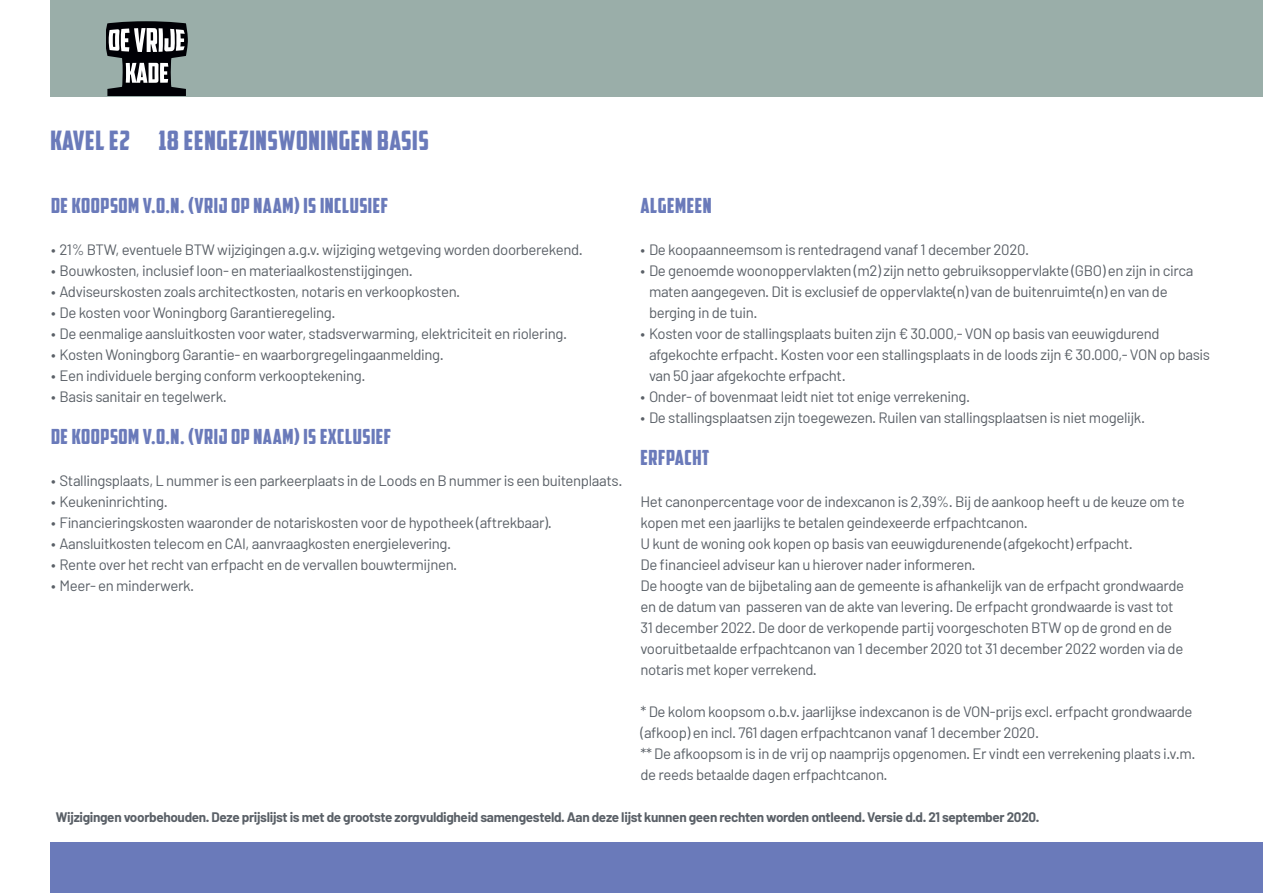
<style>
.page{position:relative;width:1263px;height:893px;background:#fff}
.page>*{position:absolute;margin:0;border:0;box-sizing:border-box;transform-origin:0 0}
.t1{font:27px "American Captain";letter-spacing:.025em;color:#6a7aba}
.t2{font:21px "American Captain";letter-spacing:.025em;color:#6a7aba}
.Broodtekst_YCON{font:15px/21px "Barlow";letter-spacing:-.025em;color:#5a6067}
.Broodtekst_YCON-2{font:700 13.5px "Barlow";letter-spacing:-.025em;color:#5a6067}
</style>
<div class="page">
<div style="left:51px;top:0;width:1212px;height:96px;background:#9aaea9"></div>
<svg style="left:106px;top:21px;width:82px;height:75px"></svg>
<div style="left:51px;top:842px;width:1212px;height:51px;background:#6a7aba"></div>
<p class="t1" style="left:50px;top:124px;width:380px">KAVEL E2 18 EENGEZINSWONINGEN BASIS</p>
<p class="t2" style="left:51px;top:193px;width:339px">DE KOOPSOM V.O.N. (VRIJ OP NAAM) IS INCLUSIEF</p>
<p class="Broodtekst_YCON" style="left:51px;top:239px;width:533px">• 21% BTW, eventuele BTW wijzigingen a.g.v. wijziging wetgeving worden doorberekend.</p>
<p class="Broodtekst_YCON" style="left:51px;top:260px;width:363px">• Bouwkosten, inclusief loon- en materiaalkostenstijgingen.</p>
<p class="Broodtekst_YCON" style="left:51px;top:281px;width:411px">• Adviseurskosten zoals architectkosten, notaris en verkoopkosten.</p>
<p class="Broodtekst_YCON" style="left:51px;top:302px;width:286px">• De kosten voor Woningborg Garantieregeling.</p>
<p class="Broodtekst_YCON" style="left:51px;top:323px;width:518px">• De eenmalige aansluitkosten voor water, stadsverwarming, elektriciteit en riolering.</p>
<p class="Broodtekst_YCON" style="left:51px;top:344px;width:394px">• Kosten Woningborg Garantie- en waarborgregelingaanmelding.</p>
<p class="Broodtekst_YCON" style="left:51px;top:365px;width:316px">• Een individuele berging conform verkooptekening.</p>
<p class="Broodtekst_YCON" style="left:51px;top:386px;width:177px">• Basis sanitair en tegelwerk.</p>
<p class="t2" style="left:51px;top:424px;width:342px">DE KOOPSOM V.O.N. (VRIJ OP NAAM) IS EXCLUSIEF</p>
<p class="Broodtekst_YCON" style="left:51px;top:470px;width:573px">• Stallingsplaats, L nummer is een parkeerplaats in de Loods en B nummer is een buitenplaats.</p>
<p class="Broodtekst_YCON" style="left:51px;top:491px;width:118px">• Keukeninrichting.</p>
<p class="Broodtekst_YCON" style="left:51px;top:512px;width:502px">• Financieringskosten waaronder de notariskosten voor de hypotheek (aftrekbaar).</p>
<p class="Broodtekst_YCON" style="left:51px;top:533px;width:402px">• Aansluitkosten telecom en CAI, aanvraagkosten energielevering.</p>
<p class="Broodtekst_YCON" style="left:51px;top:554px;width:408px">• Rente over het recht van erfpacht en de vervallen bouwtermijnen.</p>
<p class="Broodtekst_YCON" style="left:51px;top:575px;width:145px">• Meer- en minderwerk.</p>
<p class="t2" style="left:640px;top:193px;width:73px">ALGEMEEN</p>
<p class="Broodtekst_YCON" style="left:640px;top:239px;width:390px">• De koopaanneemsom is rentedragend vanaf 1 december 2020.</p>
<p class="Broodtekst_YCON" style="left:649px;top:260px;width:546px;text-indent:-9px">• De genoemde woonoppervlakten (m2) zijn netto gebruiksoppervlakte (GBO) en zijn in circa maten aangegeven. Dit is exclusief de oppervlakte(n) van de buitenruimte(n) en van de berging in de tuin.</p>
<p class="Broodtekst_YCON" style="left:649px;top:323px;width:563px;text-indent:-9px">• Kosten voor de stallingsplaats buiten zijn € 30.000,- VON op basis van eeuwigdurend afgekochte erfpacht. Kosten voor een stallingsplaats in de loods zijn € 30.000,- VON op basis van 50 jaar afgekochte erfpacht.</p>
<p class="Broodtekst_YCON" style="left:640px;top:386px;width:331px">• Onder- of bovenmaat leidt niet tot enige verrekening.</p>
<p class="Broodtekst_YCON" style="left:640px;top:407px;width:506px">• De stallingsplaatsen zijn toegewezen. Ruilen van stallingsplaatsen is niet mogelijk.</p>
<p class="t2" style="left:640px;top:445px;width:71px">ERFPACHT</p>
<p class="Broodtekst_YCON" style="left:640px;top:491px;width:546px">Het canonpercentage voor de indexcanon is 2,39%. Bij de aankoop heeft u de keuze om te kopen met een jaarlijks te betalen geindexeerde erfpachtcanon.</p>
<p class="Broodtekst_YCON" style="left:640px;top:533px;width:494px">U kunt de woning ook kopen op basis van eeuwigdurenende (afgekocht) erfpacht.<br>De financieel adviseur kan u hierover nader informeren.</p>
<p class="Broodtekst_YCON" style="left:640px;top:575px;width:545px">De hoogte van de bijbetaling aan de gemeente is afhankelijk van de erfpacht grondwaarde en de datum van passeren van de akte van levering. De erfpacht grondwaarde is vast tot 31 december 2022. De door de verkopende partij voorgeschoten BTW op de grond en de vooruitbetaalde erfpachtcanon van 1 december 2020 tot 31 december 2022 worden via de notaris met koper verrekend.</p>
<p class="Broodtekst_YCON" style="left:640px;top:701px;width:554px">* De kolom koopsom o.b.v. jaarlijkse indexcanon is de VON-prijs excl. erfpacht grondwaarde (afkoop) en incl. 761 dagen erfpachtcanon vanaf 1 december 2020.</p>
<p class="Broodtekst_YCON" style="left:640px;top:743px;width:557px">** De afkoopsom is in de vrij op naamprijs opgenomen. Er vindt een verrekening plaats i.v.m. de reeds betaalde dagen erfpachtcanon.</p>
<p class="Broodtekst_YCON-2" style="left:56px;top:809px;width:985px">Wijzigingen voorbehouden. Deze prijslijst is met de grootste zorgvuldigheid samengesteld. Aan deze lijst kunnen geen rechten worden ontleend. Versie d.d. 21 september 2020.</p>
</div>
